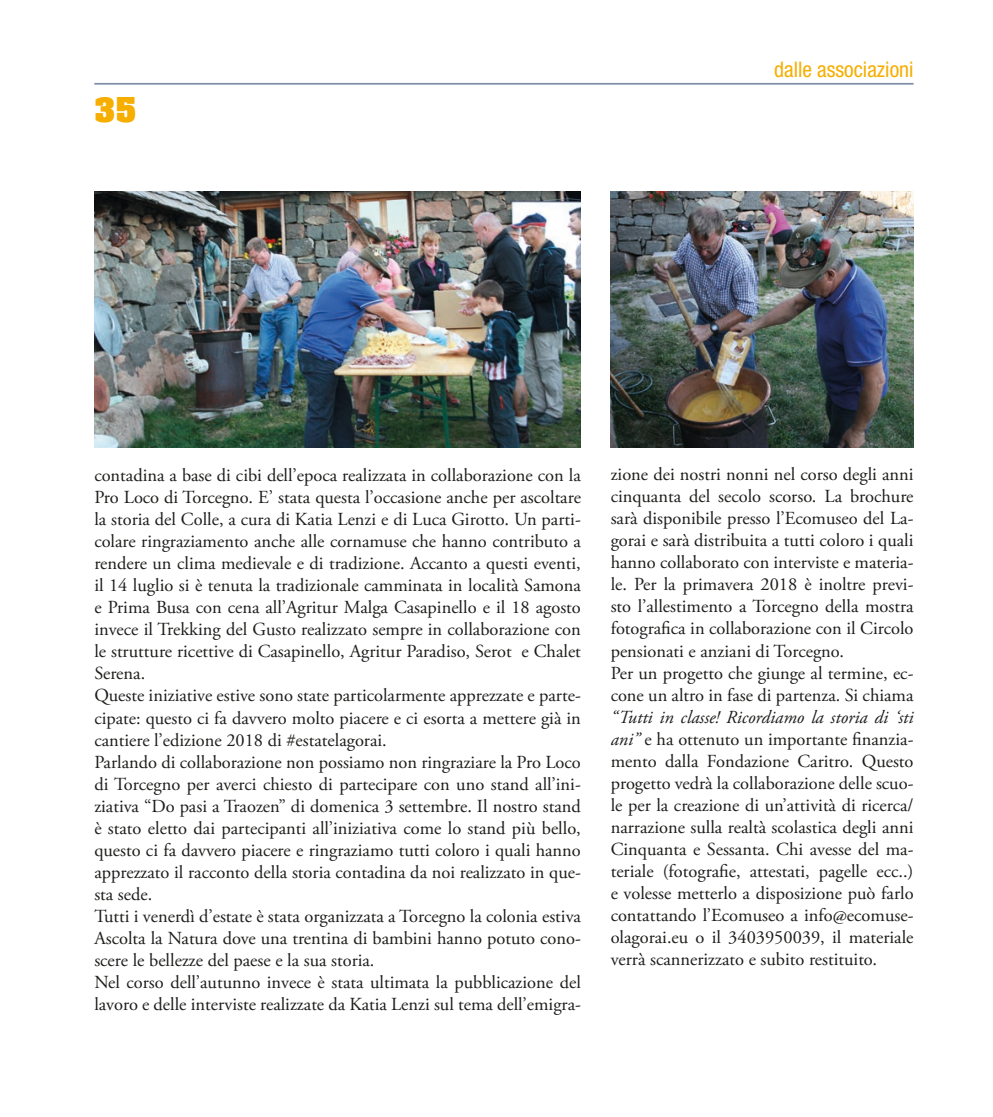
<style>
.page{position:relative;width:993px;height:1117px;background:#fff}
.page>*{position:absolute;margin:0;border:0;box-sizing:border-box;transform-origin:0 0}
.t1{font:37.27px "Aachen Bold Plain";color:#f6ae00}
.t2{font:condensed 21.53px "Helvetica Neue LT Std";color:#f6ae00}
.TESTO_BASE{font:18.38px/22.1px "Adobe Garamond Pro";color:#1d1d1b;text-align:justify}
.s1{font-style:italic}
</style>
<div class="page">
<hr style="left:94px;top:83px;width:819px;height:2px;background:#7d90a7">
<img style="left:610px;top:191px;width:303px;height:256px">
<img style="left:94px;top:191px;width:486px;height:256px">
<h1 class="t1" style="left:94px;top:89px;width:44px">35</h1>
<p class="t2" style="left:774px;top:57px;width:141px">dalle associazioni</p>
<p class="TESTO_BASE" style="left:94px;top:464px;width:488px">contadina a base di cibi dell’epoca realizzata in collaborazione con la Pro Loco di Torcegno. E’ stata questa l’occasione anche per ascoltare la storia del Colle, a cura di Katia Lenzi e di Luca Girotto. Un parti&shy;colare ringraziamento anche alle cornamuse che hanno contributo a rendere un clima medievale e di tradizione. Accanto a questi eventi, il 14 luglio si è tenuta la tradizionale camminata in località Samona e Prima Busa con cena all’Agritur Malga Casapinello e il 18 agosto invece il Trekking del Gusto realizzato sempre in collaborazione con le strutture ricettive di Casapinello, Agritur Paradiso, Serot e Chalet Serena.</p>
<p class="TESTO_BASE" style="left:94px;top:685px;width:488px">Queste iniziative estive sono state particolarmente apprezzate e parte&shy;cipate: questo ci fa davvero molto piacere e ci esorta a mettere già in cantiere l’edizione 2018 di #estatelagorai.</p>
<p class="TESTO_BASE" style="left:94px;top:751px;width:488px">Parlando di collaborazione non possiamo non ringraziare la Pro Loco di Torcegno per averci chiesto di partecipare con uno stand all’ini&shy;ziativa “Do pasi a Traozen” di domenica 3 settembre. Il nostro stand è stato eletto dai partecipanti all’iniziativa come lo stand più bello, questo ci fa davvero piacere e ringraziamo tutti coloro i quali hanno apprezzato il racconto della storia contadina da noi realizzato in que&shy;sta sede.</p>
<p class="TESTO_BASE" style="left:94px;top:905px;width:488px">Tutti i venerdì d’estate è stata organizzata a Torcegno la colonia estiva Ascolta la Natura dove una trentina di bambini hanno potuto cono&shy;scere le bellezze del paese e la sua storia.</p>
<p class="TESTO_BASE" style="left:94px;top:971px;width:488px">Nel corso dell’autunno invece è stata ultimata la pubblicazione del lavoro e delle interviste realizzate da Katia Lenzi sul tema dell’emigra-</p>
<p class="TESTO_BASE" style="left:610px;top:463px;width:304px">zione dei nostri nonni nel corso degli anni cinquanta del secolo scorso. La brochure sarà disponibile presso l’Ecomuseo del La&shy;gorai e sarà distribuita a tutti coloro i quali hanno collaborato con interviste e materia&shy;le. Per la primavera 2018 è inoltre previ&shy;sto l’allestimento a Torcegno della mostra fotografica in collaborazione con il Circolo pensionati e anziani di Torcegno.</p>
<p class="TESTO_BASE" style="left:610px;top:662px;width:304px">Per un progetto che giunge al termine, ec&shy;cone un altro in fase di partenza. Si chiama <span class="s1">“Tutti in classe! Ricordiamo la storia di ‘sti ani”</span> e ha ottenuto un importante finanzia&shy;mento dalla Fondazione Caritro. Questo progetto vedrà la collaborazione delle scuo&shy;le per la creazione di un’attività di ricerca/ narrazione sulla realtà scolastica degli anni Cinquanta e Sessanta. Chi avesse del ma&shy;teriale (fotografie, attestati, pagelle ecc..) e volesse metterlo a disposizione può farlo contattando l’Ecomuseo a info@ecomuse&shy;olagorai.eu o il 3403950039, il materiale verrà scannerizzato e subito restituito.</p>
</div>
